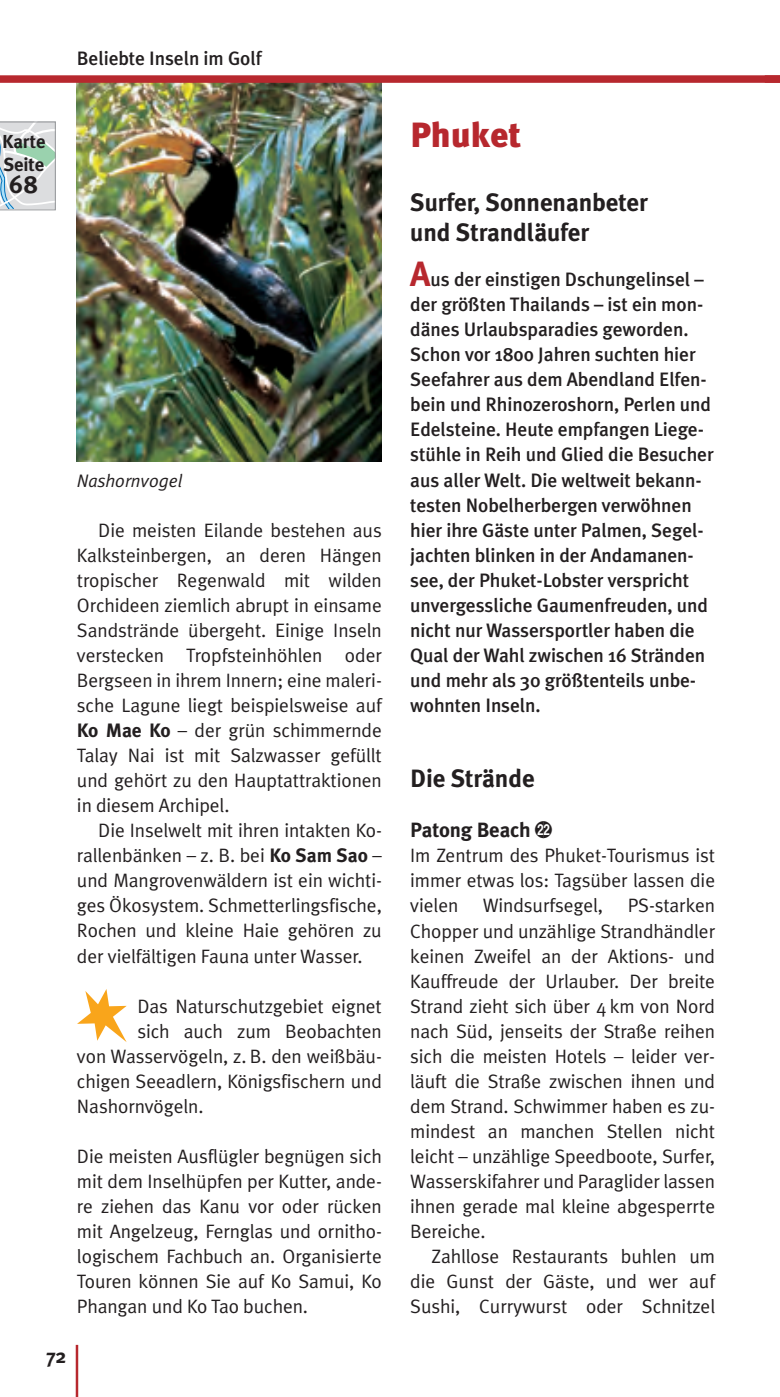
<style>
.page{position:relative;width:780px;height:1397px;background:#fff}
.page>*{position:absolute;margin:0;border:0;box-sizing:border-box;transform-origin:0 0}
.t1{font:35px "Meta Plus Black TIS";color:#b7282e}
.t2{font:25px/30px "Meta Plus Bold TIS";letter-spacing:-.005em;color:#231f20}
.t3{font:20.5px "Meta Plus Bold TIS";letter-spacing:-.005em;color:#231f20}
.t4{font:20px "Meta Plus Bold TIS";color:#231f20}
.t5{font:19.5px/25px "Meta Plus Normal TIS";letter-spacing:-.005em;color:#231f20;text-align:justify}
.t6{font:19.5px/25px "Meta Plus Medium TIS";letter-spacing:-.005em;color:#231f20}
.t7{font:18.75px/22.5px "Meta Plus Bold TIS";letter-spacing:-.005em;color:#231f20}
.t8{font:italic 18px "Meta Plus Normal TIS";letter-spacing:-.005em;color:#231f20}
.s1{font-family:"Meta Plus Bold TIS"}
.s2{font-family:"Meta Plus Bold TIS";font-size:35px;color:#b7282e}
.s3{font-family:"Double Digits Poly Round";font-size:22.5px}
</style>
<div class="page">
<svg style="left:0;top:122px;width:56px;height:88px;background:#d2dcdb"></svg>
<svg style="left:77px;top:989px;width:50px;height:52px"></svg>
<hr style="left:76px;top:1344px;width:2px;height:52px;background:#b7282e">
<img style="left:77px;top:83px;width:305px;height:378px">
<div style="left:0;top:75px;width:780px;height:8px;background:#b7282e"></div>
<p class="t7" style="left:2px;top:131px;width:45px">Karte<br>Seite</p>
<p class="t2" style="left:9px;top:171px;width:31px">68</p>
<p class="t6" style="left:77px;top:47px;width:186px">Beliebte Inseln im Golf</p>
<p class="t8" style="left:77px;top:473px;width:107px">Nashornvogel</p>
<p class="t5" style="left:77px;top:519px;width:306px;text-indent:21px">Die meisten Eilande bestehen aus Kalksteinbergen, an deren Hängen tropischer Regenwald mit wilden Orchideen ziemlich abrupt in einsame Sandstrände übergeht. Einige Inseln verstecken Tropfsteinhöhlen oder Bergseen in ihrem Innern; eine maleri&shy;sche Lagune liegt beispielsweise auf <span class="s1">Ko Mae Ko</span> – der grün schimmernde Talay Nai ist mit Salzwasser gefüllt und gehört zu den Hauptattraktionen in diesem Archipel.</p>
<p class="t5" style="left:77px;top:819px;width:306px;text-indent:21px">Die Inselwelt mit ihren intakten Ko&shy;rallenbänken – z. B. bei <span class="s1">Ko Sam Sao</span> – und Mangrovenwäldern ist ein wichti&shy;ges Ökosystem. Schmetterlingsfische, Rochen und kleine Haie gehören zu der vielfältigen Fauna unter Wasser.</p>
<p class="t5" style="left:137px;top:994px;width:246px">Das Naturschutzgebiet eignet</p>
<p class="t5" style="left:137px;top:1019px;width:246px">sich auch zum Beobachten</p>
<p class="t5" style="left:77px;top:1044px;width:306px">von Wasservögeln, z. B. den weißbäu-</p>
<p class="t5" style="left:77px;top:1069px;width:306px">chigen Seeadlern, Königsfischern und</p>
<p class="t5" style="left:77px;top:1094px;width:128px">Nashornvögeln.</p>
<p class="t5" style="left:77px;top:1144px;width:306px">Die meisten Ausflügler begnügen sich mit dem Inselhüpfen per Kutter, ande&shy;re ziehen das Kanu vor oder rücken mit Angelzeug, Fernglas und ornitho&shy;logischem Fachbuch an. Organisierte Touren können Sie auf Ko Samui, Ko Phangan und Ko Tao buchen.</p>
<p class="t4" style="left:46px;top:1347px;width:21px">72</p>
<h1 class="t1" style="left:410px;top:120px;width:113px">Phuket</h1>
<p class="t2" style="left:410px;top:188px;width:239px">Surfer, Sonnenanbeter und Strandläufer</p>
<p class="t6" style="left:410px;top:268px;width:305px"><span class="s2">A</span>us der einstigen Dschungelinsel – der größten Thailands – ist ein mon&shy;dänes Urlaubsparadies geworden.<br>Schon vor 18oo Jahren suchten hier Seefahrer aus dem Abendland Elfen&shy;bein und Rhinozeroshorn, Perlen und Edelsteine. Heute empfangen Liege&shy;stühle in Reih und Glied die Besucher aus aller Welt. Die weltweit bekann&shy;testen Nobelherbergen verwöhnen hier ihre Gäste unter Palmen, Segel&shy;jachten blinken in der Andamanen&shy;see, der Phuket-Lobster verspricht unvergessliche Gaumenfreuden, und nicht nur Wassersportler haben die Qual der Wahl zwischen 16 Stränden und mehr als 30 größtenteils unbe&shy;wohnten Inseln.</p>
<p class="t2" style="left:410px;top:764px;width:126px">Die Strände</p>
<p class="t3" style="left:410px;top:821px;width:143px">Patong Beach <span class="s3">CN</span></p>
<p class="t5" style="left:410px;top:844px;width:306px">Im Zentrum des Phuket-Tourismus ist immer etwas los: Tagsüber lassen die vielen</p>
<p class="t5" style="left:410px;top:894px;width:306px;text-indent:217px">PS-starken Chopper und unzählige Strandhändler keinen Zweifel an der Aktions- und Kauffreude der Urlauber. Der breite Strand zieht sich über 4 km von Nord nach Süd, jenseits der Straße reihen sich die meisten Hotels – leider ver&shy;läuft die Straße zwischen ihnen und dem Strand. Schwimmer haben es zu&shy;mindest an manchen Stellen nicht leicht – unzählige Speedboote, Surfer, Wasserskifahrer und Paraglider lassen ihnen gerade mal kleine abgesperrte Bereiche.</p>
<p class="t5" style="left:410px;top:1245px;width:306px;text-indent:21px">Zahllose Restaurants buhlen um die Gunst der Gäste, und wer auf Sushi, Currywurst oder Schnitzel</p>
<p class="t5" style="left:482px;top:894px;width:122px">Windsurfsegel,</p>
</div>
